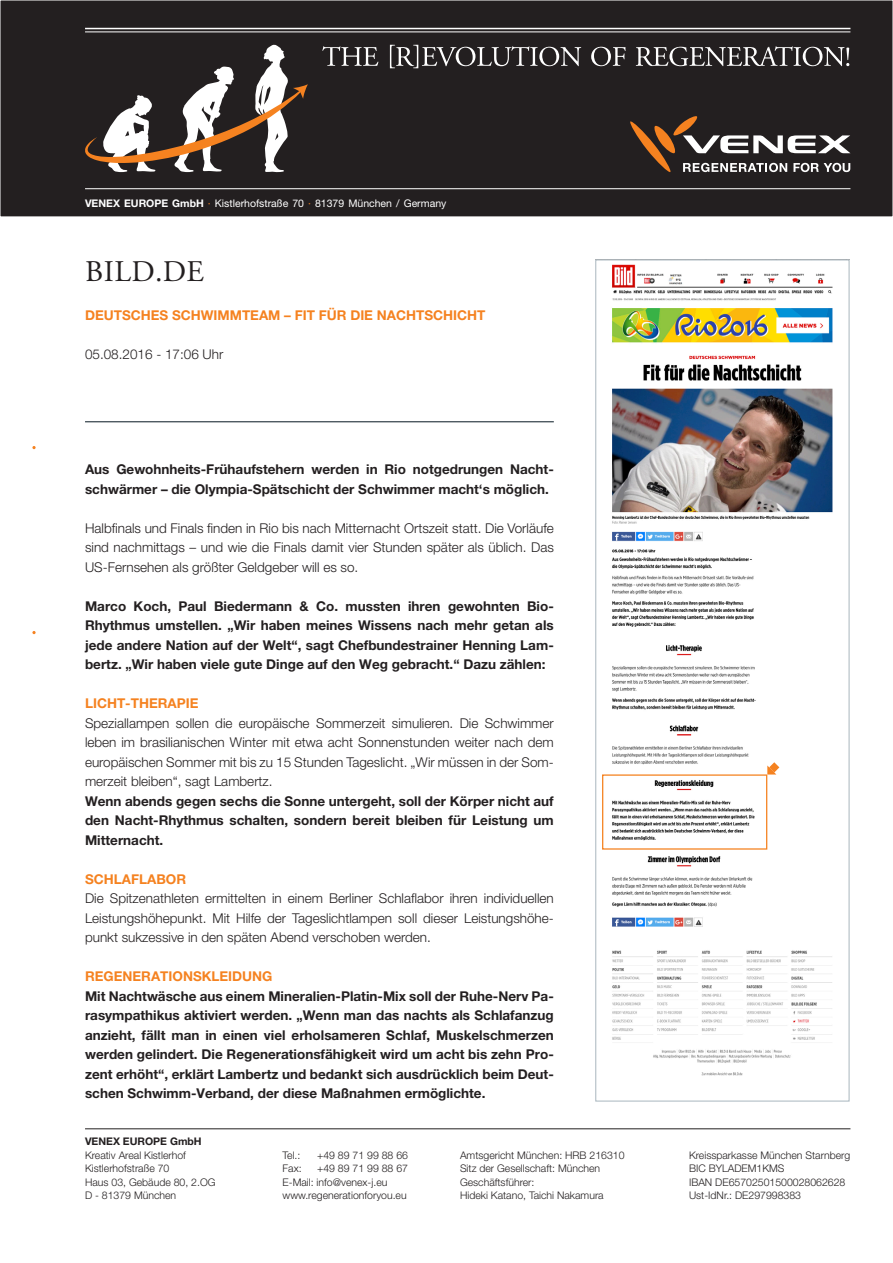
<style>
.page{position:relative;width:893px;height:1263px;background:#fff}
.page>*{position:absolute;margin:0;border:0;box-sizing:border-box;transform-origin:0 0}
.t1{font:30px "Adobe Garamond Pro";letter-spacing:.015em;color:#231f20}
.t2{font:700 13.5px/19.5px "Helvetica Neue LT Pro";color:#231f20;text-align:justify}
.t3{font:300 13.5px/19.5px "Helvetica Neue LT Pro";color:#231f20;text-align:justify}
.t4{font:700 13.5px "Helvetica Neue LT Pro";color:#f58220}
.t5{font:300 10.5px "Helvetica Neue LT Pro";color:#231f20}
.t6{font:10.5px "Helvetica Neue LT Pro";color:#fff}
.t7{font:700 10.5px "Helvetica Neue LT Pro";color:#231f20}
.s1{font-weight:700}
.s2{color:#f58220}
</style>
<div class="page">
<div style="left:0;top:0;width:893px;height:217px;background:#231f20"></div>
<hr style="left:85px;top:1128px;width:765px;height:1px;background:#231f20">
<svg style="left:32px;top:446px;width:4px;height:3px"></svg>
<svg style="left:32px;top:631px;width:4px;height:3px"></svg>
<svg style="left:630px;top:116px;width:220px;height:57px"></svg>
<svg style="left:322px;top:46px;width:56px;height:20px"></svg>
<svg style="left:390px;top:45px;width:191px;height:23px"></svg>
<svg style="left:591px;top:47px;width:34px;height:19px"></svg>
<svg style="left:636px;top:46px;width:213px;height:20px"></svg>
<hr style="left:85px;top:32px;width:765px;height:1px;background:#fff">
<hr style="left:85px;top:188px;width:765px;height:1px;background:#fff">
<hr style="left:85px;top:28px;width:765px;height:1px;background:#fff">
<svg style="left:85px;top:45px;width:223px;height:127px"></svg>
<hr style="left:85px;top:421px;width:469px;height:1px;background:#071822">
<img style="left:612px;top:264px;width:221px;height:812px">
<div style="left:595px;top:260px;width:254px;height:841px;border:1px solid #a9b6be"></div>
<div style="left:602px;top:774px;width:165px;height:76px;border:1px solid #f58220"></div>
<svg style="left:767px;top:762px;width:12px;height:12px"></svg>
<p class="t6" style="left:85px;top:197px;width:363px"><span class="s1">VENEX EUROPE GmbH</span> <span class="s2">·</span> Kistlerhofstraße 70 <span class="s2">·</span> 81379 München / Germany</p>
<p class="t1" style="left:85px;top:254px;width:120px">BILD.DE</p>
<p class="t4" style="left:85px;top:307px;width:402px">DEUTSCHES SCHWIMMTEAM – FIT FÜR DIE NACHTSCHICHT</p>
<p class="t3" style="left:85px;top:345px;width:140px">05.08.2016 - 17:06 Uhr</p>
<p class="t2" style="left:85px;top:459px;width:470px">Aus Gewohnheits-Frühaufstehern werden in Rio notgedrungen Nacht&shy;schwärmer – die Olympia-Spätschicht der Schwimmer macht‘s möglich.</p>
<p class="t3" style="left:85px;top:518px;width:470px">Halbfinals und Finals finden in Rio bis nach Mitternacht Ortszeit statt. Die Vorläufe sind nachmittags – und wie die Finals damit vier Stunden später als üblich. Das US-Fernsehen als größter Geldgeber will es so.</p>
<p class="t2" style="left:85px;top:596px;width:470px">Marco Koch, Paul Biedermann &amp; Co. mussten ihren gewohnten Bio-Rhythmus umstellen. „Wir haben meines Wissens nach mehr getan als jede andere Nation auf der Welt“, sagt Chefbundestrainer Henning Lam&shy;bertz. „Wir haben viele gute Dinge auf den Weg gebracht.“ Dazu zählen:</p>
<p class="t4" style="left:85px;top:695px;width:115px">LICHT-THERAPIE</p>
<p class="t3" style="left:85px;top:713px;width:470px">Speziallampen sollen die europäische Sommerzeit simulieren. Die Schwimmer leben im brasilianischen Winter mit etwa acht Sonnenstunden weiter nach dem europäischen Sommer mit bis zu 15 Stunden Tageslicht. „Wir müssen in der Som&shy;merzeit bleiben“, sagt Lambertz.</p>
<p class="t2" style="left:85px;top:791px;width:470px">Wenn abends gegen sechs die Sonne untergeht, soll der Körper nicht auf den Nacht-Rhythmus schalten, sondern bereit bleiben für Leistung um Mitternacht.</p>
<p class="t4" style="left:85px;top:871px;width:103px">SCHLAFLABOR</p>
<p class="t3" style="left:85px;top:888px;width:470px">Die Spitzenathleten ermittelten in einem Berliner Schlaflabor ihren individuellen Leistungshöhepunkt. Mit Hilfe der Tageslichtlampen soll dieser Leistungshöhe&shy;punkt sukzessive in den späten Abend verschoben werden.</p>
<p class="t4" style="left:85px;top:968px;width:189px">REGENERATIONSKLEIDUNG</p>
<p class="t2" style="left:85px;top:986px;width:470px">Mit Nachtwäsche aus einem Mineralien-Platin-Mix soll der Ruhe-Nerv Pa&shy;rasympathikus aktiviert werden. „Wenn man das nachts als Schlafanzug anzieht, fällt man in einen viel erholsameren Schlaf, Muskelschmerzen werden gelindert. Die Regenerationsfähigkeit wird um acht bis zehn Pro&shy;zent erhöht“, erklärt Lambertz und bedankt sich ausdrücklich beim Deut&shy;schen Schwimm-Verband, der diese Maßnahmen ermöglichte.</p>
<p class="t7" style="left:85px;top:1135px;width:118px">VENEX EUROPE GmbH</p>
<p class="t5" style="left:85px;top:1148px;width:102px">Kreativ Areal Kistlerhof</p>
<p class="t5" style="left:85px;top:1162px;width:86px">Kistlerhofstraße 70</p>
<p class="t5" style="left:85px;top:1175px;width:132px">Haus 03, Gebäude 80, 2.OG</p>
<p class="t5" style="left:85px;top:1189px;width:93px">D - 81379 München</p>
<p class="t5" style="left:283px;top:1148px;width:19px">Tel.:</p>
<p class="t5" style="left:317px;top:1148px;width:92px">+49 89 71 99 88 66</p>
<p class="t5" style="left:283px;top:1162px;width:21px">Fax:</p>
<p class="t5" style="left:317px;top:1162px;width:92px">+49 89 71 99 88 67</p>
<p class="t5" style="left:283px;top:1175px;width:106px">E-Mail: info@venex-j.eu</p>
<p class="t5" style="left:283px;top:1189px;width:126px">www.regenerationforyou.eu</p>
<p class="t5" style="left:460px;top:1148px;width:166px">Amtsgericht München: HRB 216310</p>
<p class="t5" style="left:460px;top:1162px;width:142px">Sitz der Gesellschaft: München</p>
<p class="t5" style="left:460px;top:1175px;width:76px">Geschäftsführer:</p>
<p class="t5" style="left:460px;top:1189px;width:145px">Hideki Katano, Taichi Nakamura</p>
<p class="t5" style="left:689px;top:1148px;width:163px">Kreissparkasse München Starnberg</p>
<p class="t5" style="left:689px;top:1162px;width:97px">BIC BYLADEM1KMS</p>
<p class="t5" style="left:689px;top:1175px;width:158px">IBAN DE65702501500028062628</p>
<p class="t5" style="left:689px;top:1189px;width:114px">Ust-IdNr.: DE297998383</p>
</div>
